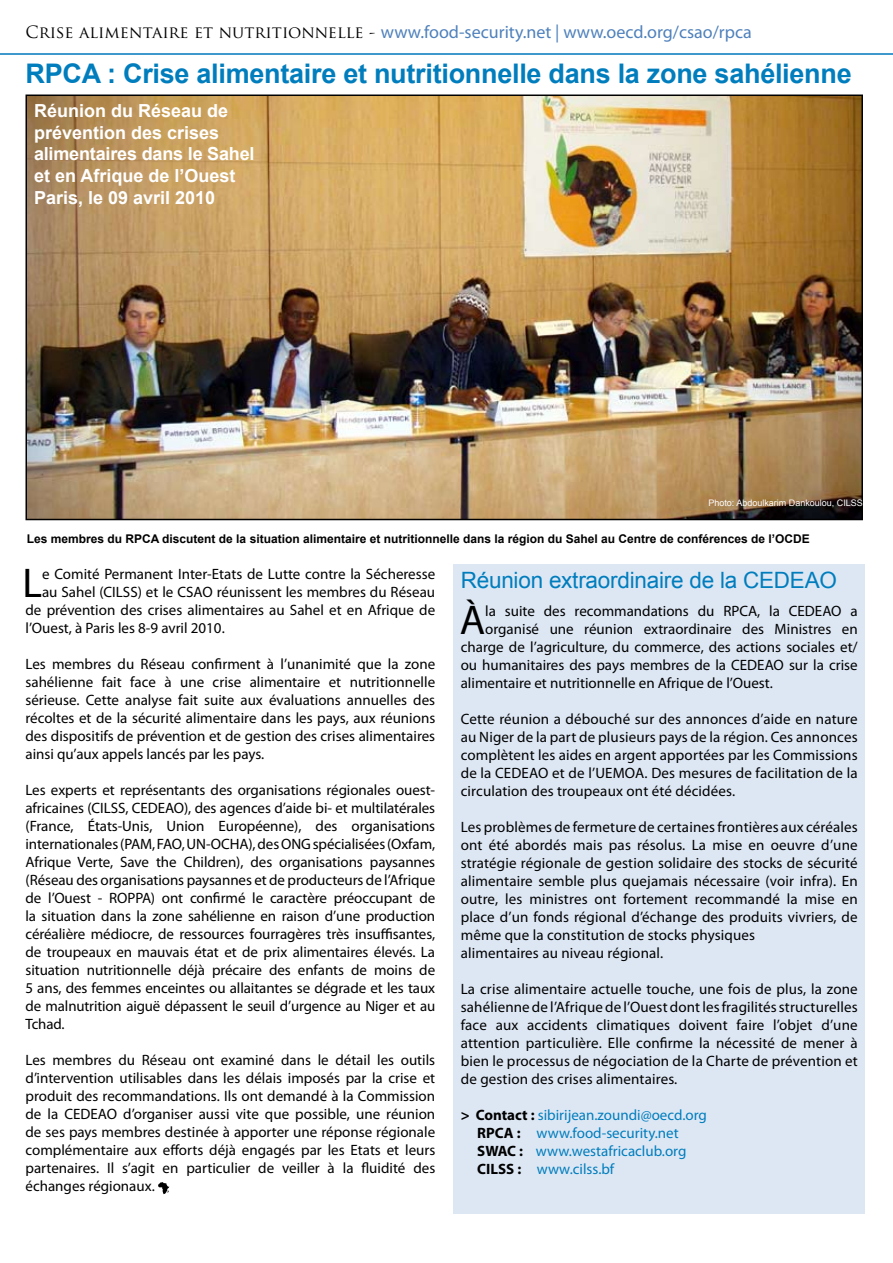
<style>
.page{position:relative;width:893px;height:1263px;background:#fff}
.page>*{position:absolute;margin:0;border:0;box-sizing:border-box;transform-origin:0 0}
.t1{font:41.7px "Myriad Pro";color:#000}
.t2{font:700 27px "Arial";letter-spacing:-.01em;color:#007dbd}
.t3{font:22.5px "Arial";letter-spacing:-.01em;color:#007dbd}
.t4{font:700 18px/21.6px "Arial";color:#fff}
.t5{font:18px "Myriad Pro";color:#4f81bc}
.t6{font:15px/18px "Myriad Pro";color:#000;text-align:justify}
.t7{font:15px/18px "Myriad Pro";color:#007dbd}
.t8{font:700 12px "Arial";color:#000}
.t9{font:9px "Arial";color:#fff}
.s1{font-family:"Trajan Pro";font-size:16.5px;color:#000}
.s2{font-weight:700;color:#000}
</style>
<div class="page">
<hr style="left:0;top:53px;width:893px;height:2px;background:#0078bc">
<svg style="left:158px;top:1182px;width:11px;height:12px"></svg>
<img style="left:29px;top:97px;width:831px;height:420px">
<div style="left:26px;top:94px;width:837px;height:426px;border:2px solid #000"></div>
<div style="left:453px;top:564px;width:412px;height:650px;background:#dde7f4"></div>
<p class="t5" style="left:26px;top:21px;width:728px"><span class="s1">CRISE ALIMENTAIRE ET NUTRITIONNELLE -</span> www.food-security.net | www.oecd.org/csao/rpca</p>
<h2 class="t2" style="left:26px;top:55px;width:828px">RPCA : Crise alimentaire et nutritionnelle dans la zone sahélienne</h2>
<p class="t4" style="left:34px;top:101px;width:222px">Réunion du Réseau de prévention des crises alimentaires dans le Sahel et en Afrique de l’Ouest<br>Paris, le 09 avril 2010</p>
<p class="t9" style="left:708px;top:497px;width:156px">Photo: Abdoulkarim Dankoulou, CILSS</p>
<p class="t8" style="left:27px;top:531px;width:785px">Les membres du RPCA discutent de la situation alimentaire et nutritionnelle dans la région du Sahel au Centre de conférences de l’OCDE</p>
<h1 class="t1" style="left:22px;top:557px;width:21px">L</h1>
<p class="t6" style="left:42px;top:565px;width:395px">e Comité Permanent Inter-Etats de Lutte contre la Sécheresse</p>
<p class="t6" style="left:42px;top:583px;width:395px">au Sahel (CILSS) et le CSAO réunissent les membres du Réseau</p>
<p class="t6" style="left:25px;top:601px;width:411px">de prévention des crises alimentaires au Sahel et en Afrique de</p>
<p class="t6" style="left:25px;top:619px;width:201px">l’Ouest, à Paris les 8-9 avril 2010.</p>
<p class="t6" style="left:25px;top:655px;width:411px">Les membres du Réseau confirment à l’unanimité que la zone sahélienne fait face à une crise alimentaire et nutritionnelle sérieuse. Cette analyse fait suite aux évaluations annuelles des récoltes et de la sécurité alimentaire dans les pays, aux réunions des dispositifs de prévention et de gestion des crises alimentaires ainsi qu’aux appels lancés par les pays.</p>
<p class="t6" style="left:25px;top:781px;width:411px">Les experts et représentants des organisations régionales ouest&shy;africaines (CILSS, CEDEAO), des agences d’aide bi- et multilatérales (France, États-Unis, Union Européenne), des organisations internationales (PAM, FAO, UN-OCHA), des ONG spécialisées (Oxfam, Afrique Verte, Save the Children), des organisations paysannes (Réseau des organisations paysannes et de producteurs de l’Afrique de l’Ouest - ROPPA) ont confirmé le caractère préoccupant de la situation dans la zone sahélienne en raison d’une production céréalière médiocre, de ressources fourragères très insuffisantes, de troupeaux en mauvais état et de prix alimentaires élevés. La situation nutritionnelle déjà précaire des enfants de moins de 5 ans, des femmes enceintes ou allaitantes se dégrade et les taux de malnutrition aiguë dépassent le seuil d’urgence au Niger et au Tchad.</p>
<p class="t6" style="left:26px;top:1051px;width:411px">Les membres du Réseau ont examiné dans le détail les outils d’intervention utilisables dans les délais imposés par la crise et produit des recommandations. Ils ont demandé à la Commission de la CEDEAO d’organiser aussi vite que possible, une réunion de ses pays membres destinée à apporter une réponse régionale complémentaire aux efforts déjà engagés par les Etats et leurs partenaires. Il s’agit en particulier de veiller à la fluidité des échanges régionaux.</p>
<h3 class="t3" style="left:461px;top:565px;width:378px">Réunion extraordinaire de la CEDEAO</h3>
<h1 class="t1" style="left:460px;top:595px;width:27px">À</h1>
<p class="t6" style="left:485px;top:602px;width:374px">la suite des recommandations du RPCA, la CEDEAO a</p>
<p class="t6" style="left:485px;top:620px;width:374px">organisé une réunion extraordinaire des Ministres en</p>
<p class="t6" style="left:461px;top:638px;width:398px">charge de l’agriculture, du commerce, des actions sociales et/</p>
<p class="t6" style="left:461px;top:656px;width:398px">ou humanitaires des pays membres de la CEDEAO sur la crise</p>
<p class="t6" style="left:461px;top:674px;width:314px">alimentaire et nutritionnelle en Afrique de l’Ouest.</p>
<p class="t6" style="left:461px;top:710px;width:398px">Cette réunion a débouché sur des annonces d’aide en nature au Niger de la part de plusieurs pays de la région. Ces annonces complètent les aides en argent apportées par les Commissions de la CEDEAO et de l’UEMOA. Des mesures de facilitation de la circulation des troupeaux ont été décidées.</p>
<p class="t6" style="left:461px;top:818px;width:398px;text-align:left">Les problèmes de fermeture de certaines frontières aux céréales ont été abordés mais pas résolus. La mise en oeuvre d’une stratégie régionale de gestion solidaire des stocks de sécurité alimentaire semble plus quejamais nécessaire (voir infra). En outre, les ministres ont fortement recommandé la mise en place d’un fonds régional d’échange des produits vivriers, de même que la constitution de stocks physiques<br>alimentaires au niveau régional.</p>
<p class="t6" style="left:461px;top:980px;width:398px">La crise alimentaire actuelle touche, une fois de plus, la zone sahélienne de l’Afrique de l’Ouest dont les fragilités structurelles face aux accidents climatiques doivent faire l’objet d’une attention particulière. Elle confirme la nécessité de mener à bien le processus de négociation de la Charte de prévention et de gestion des crises alimentaires.</p>
<p class="t7" style="left:477px;top:1106px;width:231px;text-indent:-16px"><span class="s2">&gt; Contact :</span> sibirijean.zoundi@oecd.org<br><span class="s2">RPCA :</span> www.food-security.net<br><span class="s2">SWAC :</span> www.westafricaclub.org<br><span class="s2">CILSS :</span> www.cilss.bf</p>
</div>
